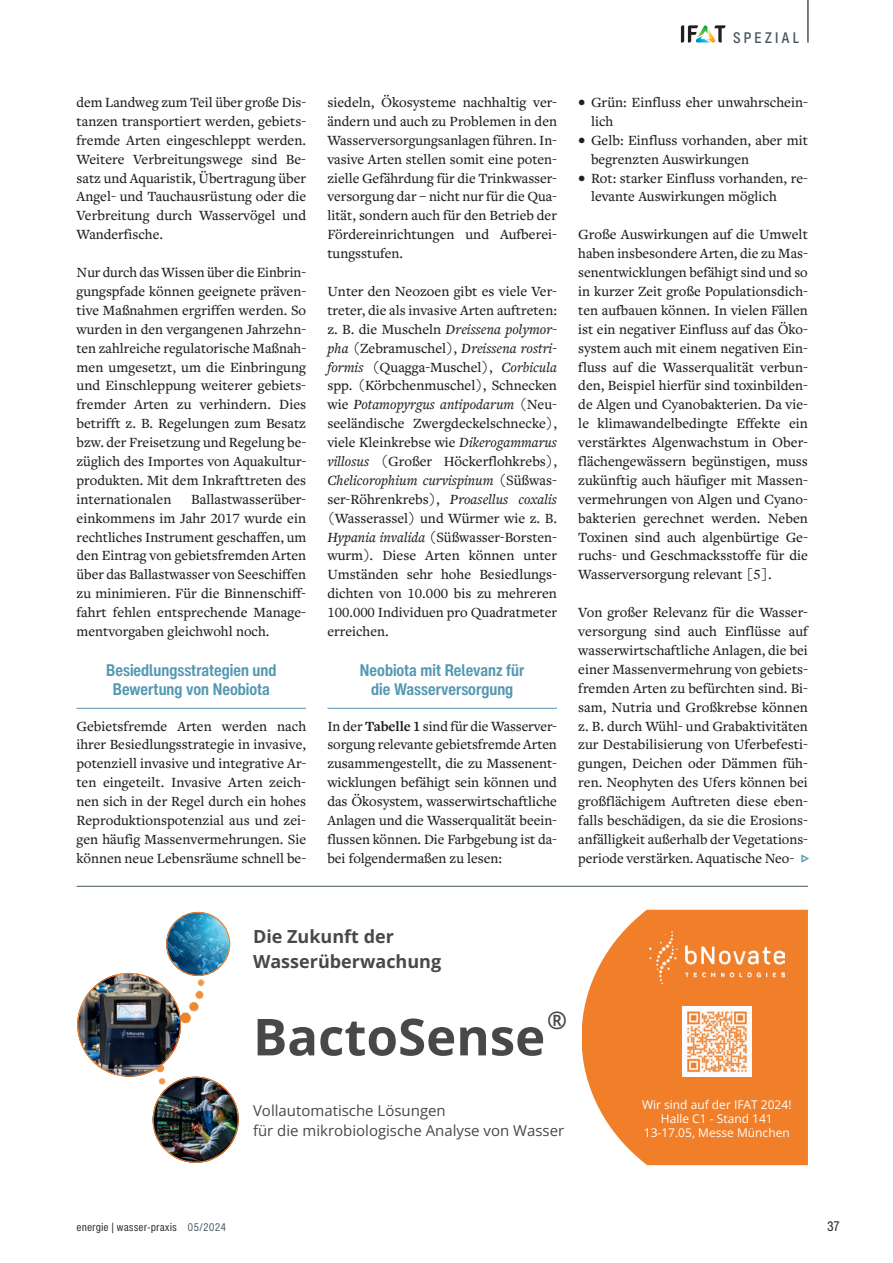
<style>
.page{position:relative;width:893px;height:1263px;background:#fff}
.page>*{position:absolute;margin:0;border:0;box-sizing:border-box;transform-origin:0 0}
.t1{font:700 51px "Open Sans";color:#484846}
.t2{font:700 24px "Open Sans";color:#484846}
.t3{font:700 18px/24.8px "Open Sans";color:#484846}
.t4{font:700 condensed 16.5px/18.9px "Helvetica Now Text";color:#5397b2;text-align:center}
.t5{font:15px/20.2px "Open Sans";color:#484846}
.t6{font:500 condensed 15px "Helvetica Now Text";letter-spacing:.2em;color:#45555d}
.t7{font:500 14.7px/18.9px "Freight Text Pro";color:#231f20;text-align:justify}
.t8{font:condensed 13.5px "Helvetica Now Text";color:#231f20}
.t9{font:12px/14px "Open Sans";color:#fff;text-align:center}
.t10{font:condensed 10.5px "Helvetica Now Micro";color:#231f20}
.s1{font-style:italic}
.s2{font-weight:700}
.s3{font-size:14.25px;color:#5397b2}
.s4{color:#45555d}
</style>
<div class="page">
<hr style="left:77px;top:708px;width:229px;height:1px;background:#5397b2">
<hr style="left:327px;top:708px;width:230px;height:1px;background:#5397b2">
<hr style="left:807px;top:0;width:2px;height:43px;background:#45555d">
<svg style="left:681px;top:25px;width:44px;height:18px"></svg>
<img style="left:77px;top:912px;width:162px;height:251px">
<svg style="left:582px;top:910px;width:226px;height:255px;background:#f28d40"></svg>
<img style="left:649px;top:932px;width:135px;height:52px">
<img style="left:682px;top:1006px;width:70px;height:70px">
<hr style="left:77px;top:886px;width:731px;height:1px;background:#45555d">
<p class="t7" style="left:77px;top:92px;width:231px">dem Landweg zum Teil über große Dis&shy;tanzen transportiert werden, gebiets&shy;fremde Arten eingeschleppt werden.<br>Weitere Verbreitungswege sind Be&shy;satz und Aquaristik, Übertragung über Angel- und Tauchausrüstung oder die Verbreitung durch Wasservögel und Wanderfische.</p>
<p class="t7" style="left:77px;top:262px;width:231px">Nur durch das Wissen über die Einbrin&shy;gungspfade können geeignete präven&shy;tive Maßnahmen ergriffen werden. So wurden in den vergangenen Jahrzehn&shy;ten zahlreiche regulatorische Maßnah&shy;men umgesetzt, um die Einbringung und Einschleppung weiterer gebiets&shy;fremder Arten zu verhindern. Dies betrifft z. B. Regelungen zum Besatz bzw. der Freisetzung und Regelung be&shy;züglich des Importes von Aquakultur&shy;produkten. Mit dem Inkrafttreten des internationalen</p>
<p class="t7" style="left:77px;top:489px;width:231px;text-indent:115px">Ballastwasserüber&shy;einkommens im Jahr 2017 wurde ein rechtliches Instrument geschaffen, um den Eintrag von gebietsfremden Arten über das Ballastwasser von Seeschiffen zu minimieren. Für die Binnenschiff&shy;fahrt fehlen entsprechende Manage&shy;mentvorgaben gleichwohl noch.</p>
<p class="t4" style="left:106px;top:661px;width:172px">Besiedlungsstrategien und<br>Bewertung von Neobiota</p>
<p class="t7" style="left:77px;top:716px;width:231px">Gebietsfremde Arten werden nach ihrer Besiedlungsstrategie in invasive, potenziell invasive und integrative Ar&shy;ten eingeteilt. Invasive Arten zeich&shy;nen sich in der Regel durch ein hohes Reproduktionspotenzial aus und zei&shy;gen häufig Massenvermehrungen. Sie können neue Lebensräume schnell be-</p>
<p class="t7" style="left:327px;top:92px;width:231px">siedeln, Ökosysteme nachhaltig ver&shy;ändern und auch zu Problemen in den Wasserversorgungsanlagen führen. In&shy;vasive Arten stellen somit eine poten&shy;zielle Gefährdung für die Trinkwasser&shy;versorgung dar – nicht nur für die Qua&shy;lität, sondern auch für den Betrieb der Fördereinrichtungen und Aufberei&shy;tungsstufen.</p>
<p class="t7" style="left:327px;top:281px;width:231px">Unter den Neozoen gibt es viele Ver&shy;treter, die als invasive Arten auftreten: z. B. die Muscheln <span class="s1">Dreissena polymor&shy;pha</span> (Zebramuschel), <span class="s1">Dreissena rostri&shy;formis</span> (Quagga-Muschel), <span class="s1">Corbicula </span>spp. (Körbchenmuschel), Schnecken wie <span class="s1">Potamopyrgus antipodarum</span> (Neu&shy;seeländische Zwergdeckelschnecke), viele Kleinkrebse wie <span class="s1">Dikerogammarus villosus</span> (Großer Höckerflohkrebs), <span class="s1">Chelicorophium curvispinum</span> (Süßwas&shy;ser-Röhrenkrebs), <span class="s1">Proasellus coxalis </span>(Wasserassel) und Würmer wie z. B.<br><span class="s1">Hypania invalida</span> (Süßwasser-Borsten&shy;wurm). Diese Arten können unter Umständen sehr hohe Besiedlungs&shy;dichten von 10.000 bis zu mehreren 100.000 Individuen pro Quadratmeter erreichen.</p>
<p class="t4" style="left:360px;top:661px;width:166px">Neobiota mit Relevanz für die Wasserversorgung</p>
<p class="t7" style="left:327px;top:716px;width:231px">In der <span class="s2">Tabelle 1</span> sind für die Wasserver&shy;sorgung relevante gebietsfremde Arten zusammengestellt, die zu Massenent&shy;wicklungen befähigt sein können und das Ökosystem, wasserwirtschaftliche Anlagen und die Wasserqualität beein&shy;flussen können. Die Farbgebung ist da&shy;bei folgendermaßen zu lesen:</p>
<p class="t6" style="left:733px;top:27px;width:68px">SPEZIAL</p>
<p class="t7" style="left:591px;top:92px;width:218px;text-indent:-13px">• Grün: Einfluss eher unwahrschein&shy;lich</p>
<p class="t7" style="left:591px;top:130px;width:218px;text-indent:-13px">• Gelb: Einfluss vorhanden, aber mit begrenzten Auswirkungen</p>
<p class="t7" style="left:591px;top:168px;width:218px;text-indent:-13px">• Rot: starker Einfluss vorhanden, re&shy;levante Auswirkungen möglich</p>
<p class="t7" style="left:578px;top:225px;width:231px">Große Auswirkungen auf die Umwelt haben insbesondere Arten, die zu Mas&shy;senentwicklungen befähigt sind und so in kurzer Zeit große Populationsdich&shy;ten aufbauen können. In vielen Fällen ist ein negativer Einfluss auf das Öko&shy;system auch mit einem negativen Ein&shy;fluss auf die Wasserqualität verbun&shy;den, Beispiel hierfür sind toxinbilden&shy;de Algen und Cyanobakterien. Da vie&shy;le klimawandelbedingte Effekte ein verstärktes Algenwachstum in Ober&shy;flächengewässern begünstigen, muss zukünftig auch häufiger mit Massen&shy;vermehrungen von Algen und Cyano&shy;bakterien gerechnet werden. Neben Toxinen sind auch algenbürtige Ge&shy;ruchs- und Geschmacksstoffe für die Wasserversorgung relevant [5].</p>
<p class="t7" style="left:578px;top:602px;width:233px;text-align:left">Von großer Relevanz für die Wasser&shy;versorgung sind auch Einflüsse auf wasserwirtschaftliche Anlagen, die bei einer Massenvermehrung von gebiets&shy;fremden Arten zu befürchten sind. Bi&shy;sam, Nutria und Großkrebse können z. B. durch Wühl- und Grabaktivitäten zur Destabilisierung von Uferbefesti&shy;gungen, Deichen oder Dämmen füh&shy;ren. Neophyten des Ufers können bei großflächigem Auftreten diese eben&shy;falls beschädigen, da sie die Erosions&shy;anfälligkeit außerhalb der Vegetations&shy;periode verstärken. Aquatische Neo- <span class="s3">B</span></p>
<p class="t3" style="left:253px;top:924px;width:190px">Die Zukunft der<br>Wasserüberwachung</p>
<h2 class="t2" style="left:547px;top:1003px;width:21px">®</h2>
<h1 class="t1" style="left:253px;top:1001px;width:294px">BactoSense</h1>
<p class="t5" style="left:253px;top:1100px;width:313px">Vollautomatische Lösungen<br>für die mikrobiologische Analyse von Wasser</p>
<p class="t9" style="left:642px;top:1098px;width:151px">Wir sind auf der IFAT 2024!<br>Halle C1 - Stand 141<br>13-17.05, Messe München</p>
<p class="t10" style="left:77px;top:1220px;width:151px">energie | wasser-praxis <span class="s4">05/2024</span></p>
<p class="t8" style="left:827px;top:1217px;width:14px">37</p>
</div>
